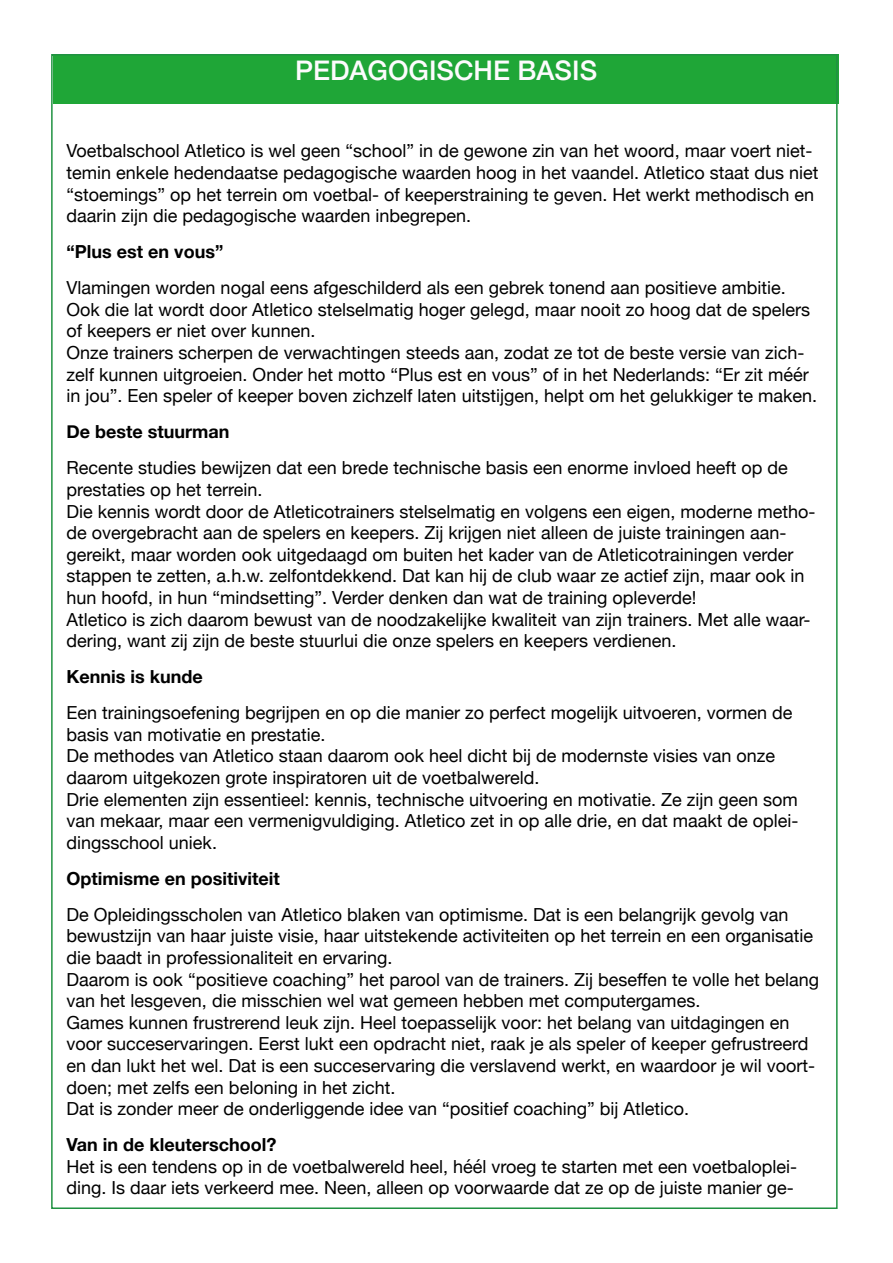
<style>
.page{position:relative;width:893px;height:1263px;background:#fff}
.page>*{position:absolute;margin:0;border:0;box-sizing:border-box;transform-origin:0 0}
.t1{font:500 27px "Helvetica Neue";color:#fdfbfd}
.t2{font:18px/21.6px "Helvetica Neue";color:#000}
.t3{font:700 18px "Helvetica Neue";color:#000}
</style>
<div class="page">
<div style="left:53px;top:54px;width:786px;height:50px;background:#1fa637"></div>
<h1 class="t1" style="left:295px;top:49px;width:304px">PEDAGOGISCHE BASIS</h1>
<p class="t2" style="left:67px;top:141px;width:753px">Voetbalschool Atletico is wel geen “school” in de gewone zin van het woord, maar voert niet&shy;temin enkele hedendaatse pedagogische waarden hoog in het vaandel. Atletico staat dus niet “stoemings” op het terrein om voetbal- of keeperstraining te geven. Het werkt methodisch en daarin zijn die pedagogische waarden inbegrepen.</p>
<p class="t3" style="left:67px;top:238px;width:158px">“Plus est en vous”</p>
<p class="t2" style="left:67px;top:278px;width:752px">Vlamingen worden nogal eens afgeschilderd als een gebrek tonend aan positieve ambitie.<br>Ook die lat wordt door Atletico stelselmatig hoger gelegd, maar nooit zo hoog dat de spelers of keepers er niet over kunnen.<br>Onze trainers scherpen de verwachtingen steeds aan, zodat ze tot de beste versie van zich&shy;zelf kunnen uitgroeien. Onder het motto “Plus est en vous” of in het Nederlands: “Er zit méér in jou”. Een speler of keeper boven zichzelf laten uitstijgen, helpt om het gelukkiger te maken.</p>
<p class="t3" style="left:67px;top:418px;width:165px">De beste stuurman</p>
<p class="t2" style="left:67px;top:458px;width:750px">Recente studies bewijzen dat een brede technische basis een enorme invloed heeft op de prestaties op het terrein.<br>Die kennis wordt door de Atleticotrainers stelselmatig en volgens een eigen, moderne metho&shy;de overgebracht aan de spelers en keepers. Zij krijgen niet alleen de juiste trainingen aan&shy;gereikt, maar worden ook uitgedaagd om buiten het kader van de Atleticotrainingen verder stappen te zetten, a.h.w. zelfontdekkend. Dat kan hij de club waar ze actief zijn, maar ook in hun hoofd, in hun “mindsetting”. Verder denken dan wat de training opleverde!<br>Atletico is zich daarom bewust van de noodzakelijke kwaliteit van zijn trainers. Met alle waar&shy;dering, want zij zijn de beste stuurlui die onze spelers en keepers verdienen.</p>
<p class="t3" style="left:67px;top:663px;width:138px">Kennis is kunde</p>
<p class="t2" style="left:67px;top:703px;width:733px">Een trainingsoefening begrijpen en op die manier zo perfect mogelijk uitvoeren, vormen de basis van motivatie en prestatie.<br>De methodes van Atletico staan daarom ook heel dicht bij de modernste visies van onze daarom uitgekozen grote inspiratoren uit de voetbalwereld.<br>Drie elementen zijn essentieel: kennis, technische uitvoering en motivatie. Ze zijn geen som van mekaar, maar een vermenigvuldiging. Atletico zet in op alle drie, en dat maakt de oplei&shy;dingsschool uniek.</p>
<p class="t3" style="left:67px;top:864px;width:215px">Optimisme en positiviteit</p>
<p class="t2" style="left:67px;top:904px;width:754px">De Opleidingsscholen van Atletico blaken van optimisme. Dat is een belangrijk gevolg van bewustzijn van haar juiste visie, haar uitstekende activiteiten op het terrein en een organisatie die baadt in professionaliteit en ervaring.<br>Daarom is ook “positieve coaching” het parool van de trainers. Zij beseffen te volle het belang van het lesgeven, die misschien wel wat gemeen hebben met computergames.<br>Games kunnen frustrerend leuk zijn. Heel toepasselijk voor: het belang van uitdagingen en voor succeservaringen. Eerst lukt een opdracht niet, raak je als speler of keeper gefrustreerd en dan lukt het wel. Dat is een succeservaring die verslavend werkt, en waardoor je wil voort&shy;doen; met zelfs een beloning in het zicht.<br>Dat is zonder meer de onderliggende idee van “positief coaching” bij Atletico.</p>
<p class="t3" style="left:67px;top:1131px;width:211px">Van in de kleuterschool?</p>
<p class="t2" style="left:67px;top:1156px;width:732px">Het is een tendens op in de voetbalwereld heel, héél vroeg te starten met een voetbaloplei&shy;ding. Is daar iets verkeerd mee. Neen, alleen op voorwaarde dat ze op de juiste manier ge-</p>
</div>
